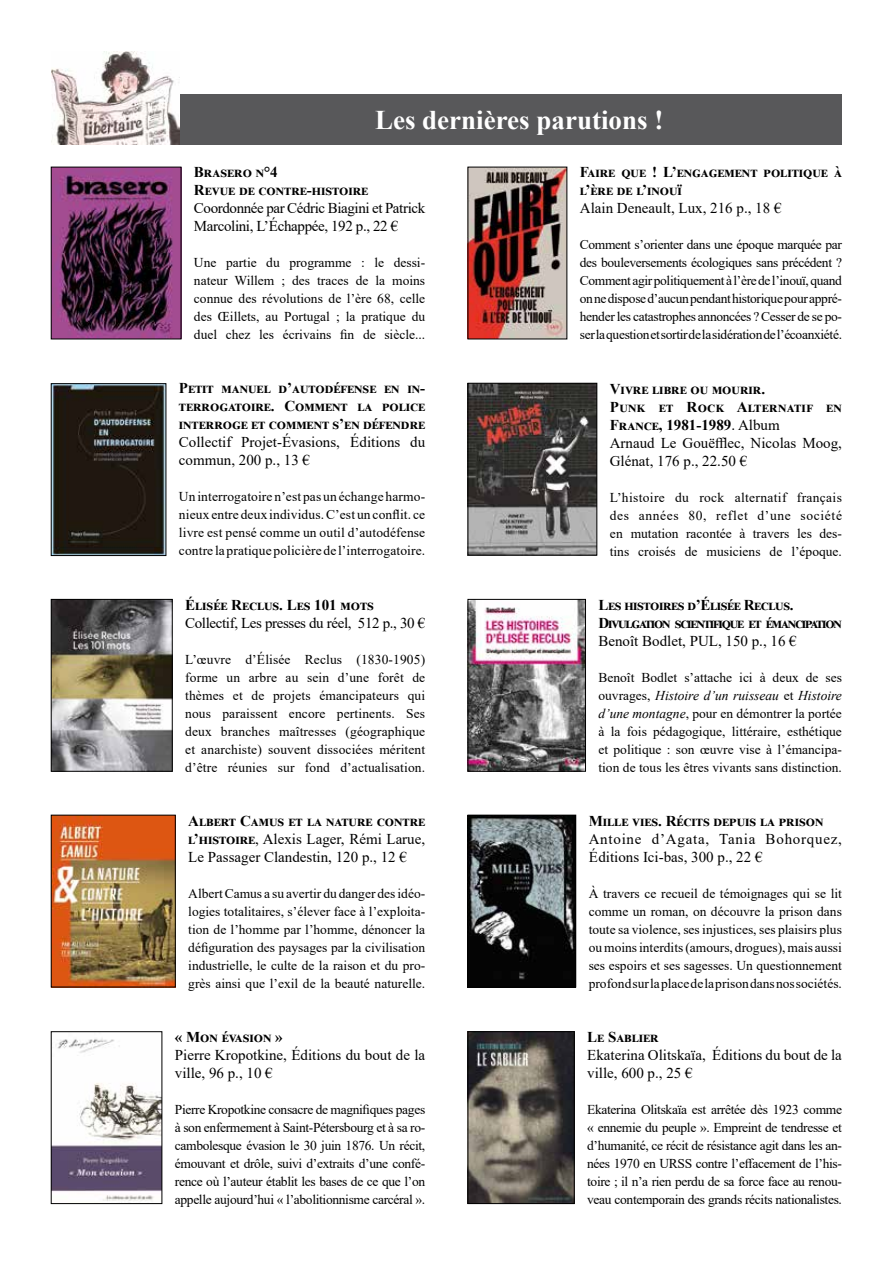
<style>
.page{position:relative;width:893px;height:1263px;background:#fff}
.page>*{position:absolute;margin:0;border:0;box-sizing:border-box;transform-origin:0 0}
.t1{font:700 27px "Times New Roman";color:#fff}
.t2{font:700 15px/18px "Times New Roman";letter-spacing:.025em;color:#000}
.t3{font:15px/18px "Times New Roman";color:#000}
.t4{font:15px/18px "Times New Roman";letter-spacing:-.025em;color:#000}
.t5{font:700 15px/18px "Times New Roman";letter-spacing:-.025em;color:#000}
.t6{font:15px/18px "Times New Roman";letter-spacing:.05em;color:#000}
.t7{font:13.5px/18px "Times New Roman";color:#000;text-align:justify}
.s1{font-weight:700}
.s2{font-weight:400}
.s3{font-style:italic}
</style>
<div class="page">
<div style="left:51px;top:94px;width:791px;height:51px;background:#58585a"></div>
<img style="left:51px;top:51px;width:129px;height:94px">
<img style="left:53px;top:1038px;width:107px;height:163px">
<div style="left:51px;top:1031px;width:111px;height:173px;border:1px solid #000"></div>
<img style="left:470px;top:1033px;width:102px;height:169px">
<div style="left:468px;top:1031px;width:106px;height:173px;border:1px solid #000"></div>
<img style="left:470px;top:169px;width:95px;height:168px">
<img style="left:53px;top:169px;width:126px;height:168px">
<img style="left:53px;top:385px;width:111px;height:169px">
<div style="left:51px;top:383px;width:115px;height:173px;border:1px solid #000"></div>
<img style="left:470px;top:385px;width:125px;height:168px">
<div style="left:468px;top:383px;width:129px;height:172px;border:1px solid #000"></div>
<img style="left:53px;top:817px;width:120px;height:168px">
<img style="left:470px;top:817px;width:104px;height:168px">
<div style="left:468px;top:815px;width:108px;height:172px;border:1px solid #000"></div>
<img style="left:53px;top:601px;width:117px;height:168px">
<div style="left:51px;top:599px;width:121px;height:172px;border:1px solid #000"></div>
<img style="left:470px;top:601px;width:114px;height:168px">
<div style="left:468px;top:599px;width:118px;height:172px;border:1px solid #000"></div>
<h1 class="t1" style="left:375px;top:100px;width:290px">Les dernières parutions !</h1>
<p class="t2" style="left:194px;top:163px;width:175px">Brasero n°4<br>Revue de contre-histoire</p>
<p class="t4" style="left:194px;top:199px;width:233px">Coordonnée par Cédric Biagini et Patrick<br>Marcolini, L’échappée, 192 p., 22 €</p>
<p class="t7" style="left:194px;top:253px;width:233px">Une partie du programme : le dessi&shy;nateur Willem ; des traces de la moins connue des révolutions de l’ère 68, celle des Œillets, au Portugal ; la pratique du duel chez les écrivains fin de siècle...</p>
<p class="t2" style="left:179px;top:379px;width:248px;text-align:justify">Petit manuel d’autodéfense en in&shy;terrogatoire. Comment la police interroge et comment s’en défendre</p>
<p class="t3" style="left:179px;top:433px;width:248px">Collectif Projet-Évasions, éditions du commun, 200 p., 13 €</p>
<p class="t7" style="left:179px;top:487px;width:248px">Un interrogatoire n’est pas un échange harmo&shy;nieux entre deux individus. C’est un conflit. ce livre est pensé comme un outil d’autodéfense contre la pratique policière de l’interrogatoire.</p>
<p class="t2" style="left:185px;top:595px;width:190px">Élisée Reclus. Les 101 mots</p>
<p class="t4" style="left:185px;top:613px;width:241px">Collectif, Les presses du réel, 512 p., 30 €</p>
<p class="t7" style="left:185px;top:650px;width:242px">L’œuvre d’Élisée Reclus (1830-1905) forme un arbre au sein d’une forêt de thèmes et de projets émancipateurs qui nous paraissent encore pertinents. Ses deux branches maîtresses (géographique et anarchiste) souvent dissociées méritent d’être réunies sur fond d’actualisation.</p>
<p class="t3" style="left:188px;top:811px;width:238px;text-align:justify"><span class="s1">Albert Camus et la nature contre l’histoire</span>, Alexis Lager, Rémi Larue, Le Passager Clandestin, 120 p., 12 €</p>
<p class="t7" style="left:188px;top:883px;width:238px">Albert Camus a su avertir du danger des idéo&shy;logies totalitaires, s’élever face à l’exploita&shy;tion de l’homme par l’homme, dénoncer la défiguration des paysages par la civilisation industrielle, le culte de la raison et du pro&shy;grès ainsi que l’exil de la beauté naturelle.</p>
<p class="t2" style="left:175px;top:1027px;width:109px">« Mon évasion »</p>
<p class="t3" style="left:175px;top:1045px;width:252px">Pierre Kropotkine, Éditions du bout de la ville, 96 p., 10 €</p>
<p class="t7" style="left:175px;top:1100px;width:252px">Pierre Kropotkine consacre de magnifiques pages à son enfermement à Saint-Pétersbourg et à sa ro&shy;cambolesque évasion le 30 juin 1876. Un récit, émouvant et drôle, suivi d’extraits d’une confé&shy;rence où l’auteur établit les bases de ce que l’on appelle aujourd’hui « l’abolitionnisme carcéral ».</p>
<p class="t2" style="left:580px;top:163px;width:263px">Faire que ! L’engagement politique à l’ère de l’inouï</p>
<p class="t3" style="left:580px;top:199px;width:203px">Alain Deneault, Lux, 216 p., 18 €</p>
<p class="t7" style="left:580px;top:235px;width:264px">Comment s’orienter dans une époque marquée par des bouleversements écologiques sans précédent ?<br>Comment agir politiquement à l’ère de l’inouï, quand on ne dispose d’aucun pendant historique pour appré&shy;hender les catastrophes annoncées ? Cesser de se po&shy;ser la question et sortir de la sidération de l’écoanxiété.</p>
<p class="t2" style="left:610px;top:379px;width:234px">Vivre libre ou mourir.<br>Punk et Rock Alternatif en<br>France, 1981-1989<span class="s2">. Album<br>Arnaud Le Gouëfflec, Nicolas Moog,<br>Glénat, 176 p., 22.50 €</span></p>
<p class="t7" style="left:610px;top:488px;width:234px">L’histoire du rock alternatif français des années 80, reflet d’une société en mutation racontée à travers les des&shy;tins croisés de musiciens de l’époque.</p>
<p class="t5" style="left:598px;top:595px;width:245px">Les histoires d’Élisée Reclus.<br>Divulgation scientifique et émancipation</p>
<p class="t3" style="left:598px;top:631px;width:200px">Benoît Bodlet, PUL, 150 p., 16 €</p>
<p class="t7" style="left:598px;top:668px;width:245px">Benoît Bodlet s’attache ici à deux de ses ouvrages, <span class="s3">Histoire d’un ruisseau</span> et <span class="s3">Histoire d’une montagne</span>, pour en démontrer la portée à la fois pédagogique, littéraire, esthétique et politique : son œuvre vise à l’émancipa&shy;tion de tous les êtres vivants sans distinction.</p>
<p class="t2" style="left:589px;top:811px;width:236px">Mille vies. Récits depuis la prison</p>
<p class="t6" style="left:589px;top:829px;width:255px">Antoine d’Agata, Tania Bohorquez, éditions Ici-bas, 300 p., 22 €</p>
<p class="t7" style="left:589px;top:883px;width:255px">À travers ce recueil de témoignages qui se lit comme un roman, on découvre la prison dans toute sa violence, ses injustices, ses plaisirs plus ou moins interdits (amours, drogues), mais aussi ses espoirs et ses sagesses. Un questionnement profond sur la place de la prison dans nos sociétés.</p>
<p class="t2" style="left:587px;top:1027px;width:71px">Le Sablier</p>
<p class="t3" style="left:587px;top:1045px;width:256px">Ekaterina Olitskaïa, Éditions du bout de la ville, 600 p., 25 €</p>
<p class="t7" style="left:587px;top:1100px;width:256px">Ekaterina Olitskaïa est arrêtée dès 1923 comme « ennemie du peuple ». Empreint de tendresse et d’humanité, ce récit de résistance agit dans les an&shy;nées 1970 en URSS contre l’effacement de l’his&shy;toire ; il n’a rien perdu de sa force face au renou&shy;veau contemporain des grands récits nationalistes.</p>
</div>
